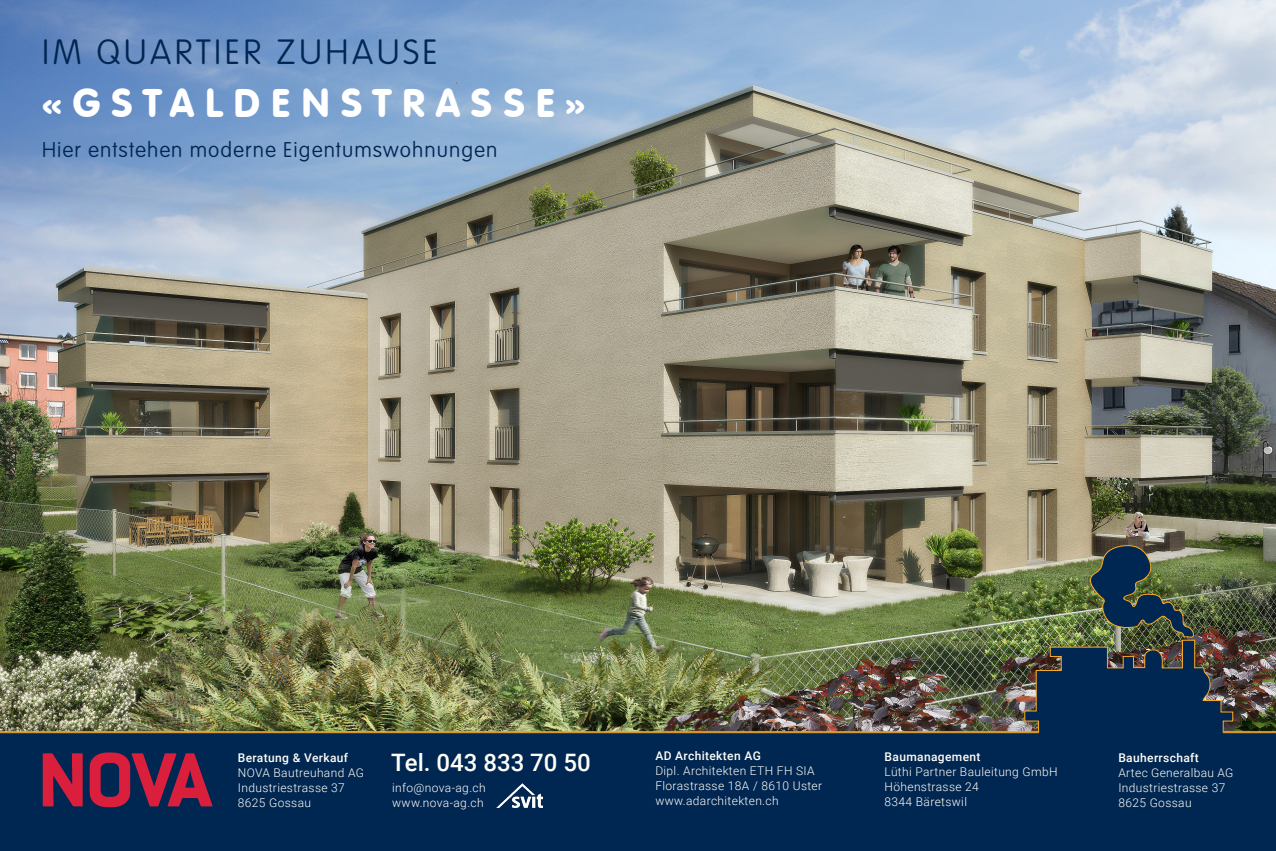
<style>
.page{position:relative;width:1276px;height:851px;background:#fff}
.page>*{position:absolute;margin:0;border:0;box-sizing:border-box;transform-origin:0 0}
.t1{font:39px "VAG Rounded BT";letter-spacing:.27em;color:#fff}
.t2{font:100 34.5px "VAG Rounded Std";letter-spacing:.1em;color:#002652}
.t3{font:500 24px "Roboto";color:#fffef6}
.t4{font:100 21px "VAG Rounded Std";letter-spacing:.05em;color:#002652}
.t5{font:300 12px/15px "Roboto";letter-spacing:.03em;color:#fffef6}
.t6{font:500 12px "Roboto";letter-spacing:.03em;color:#fffef6}
</style>
<div class="page">
<img style="left:0;top:0;width:1276px;height:731px">
<div style="left:0;top:733px;width:1276px;height:117px;background:#002652"></div>
<svg style="left:43px;top:753px;width:40px;height:53px;background:#982143"></svg>
<svg style="left:90px;top:752px;width:122px;height:55px;background:#772246"></svg>
<img style="left:496px;top:782px;width:46px;height:25px">
<hr style="left:1223px;top:732px;width:53px;height:1px;background:#fbaa26">
<hr style="left:1223px;top:731px;width:53px;height:1px;background:#fbaa26">
<hr style="left:0;top:732px;width:1038px;height:1px;background:#fbaa26">
<hr style="left:0;top:731px;width:1038px;height:1px;background:#fbaa26">
<img style="left:977px;top:545px;width:256px;height:188px">
<h2 class="t2" style="left:42px;top:32px;width:397px">IM QUARTIER ZUHAUSE</h2>
<h1 class="t1" style="left:42px;top:78px;width:544px">«GSTALDENSTRASSE»</h1>
<h3 class="t4" style="left:42px;top:137px;width:457px">Hier entstehen moderne Eigentumswohnungen</h3>
<p class="t6" style="left:238px;top:749px;width:112px">Beratung &amp; Verkauf</p>
<p class="t5" style="left:238px;top:764px;width:128px">NOVA Bautreuhand AG<br>Industriestrasse 37<br>8625 Gossau</p>
<h3 class="t3" style="left:391px;top:745px;width:201px">Tel. 043 833 70 50</h3>
<p class="t5" style="left:392px;top:779px;width:95px">info@nova-ag.ch www.nova-ag.ch</p>
<p class="t6" style="left:655px;top:747px;width:107px">AD Architekten AG</p>
<p class="t5" style="left:655px;top:763px;width:168px">Dipl. Architekten ETH FH SIA<br>Florastrasse 18A / 8610 Uster www.adarchitekten.ch</p>
<p class="t6" style="left:884px;top:747px;width:97px">Baumanagement</p>
<p class="t5" style="left:884px;top:763px;width:174px">Lüthi Partner Bauleitung GmbH<br>Höhenstrasse 24<br>8344 Bäretswil</p>
<p class="t6" style="left:1118px;top:749px;width:82px">Bauherrschaft</p>
<p class="t5" style="left:1118px;top:764px;width:117px">Artec Generalbau AG<br>Industriestrasse 37<br>8625 Gossau</p>
</div>
